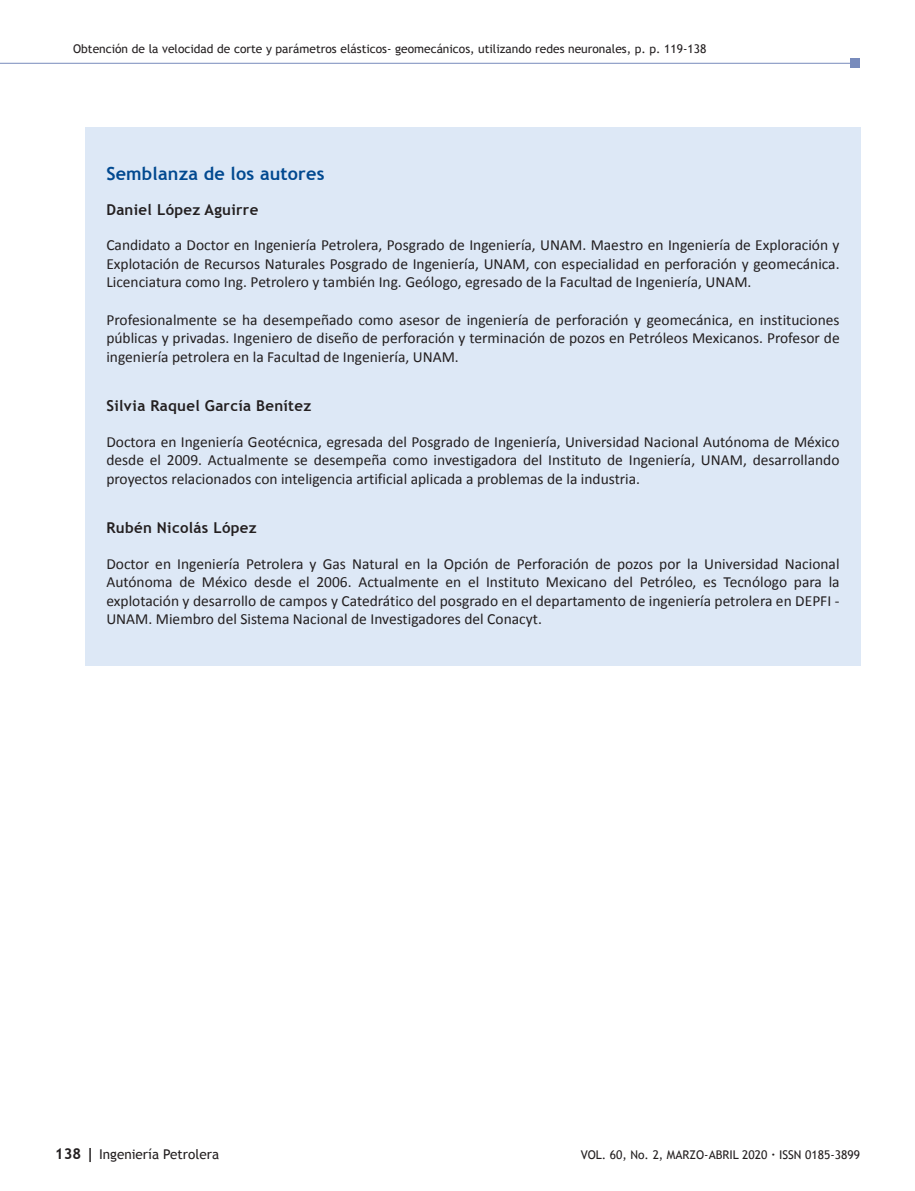
<style>
.page{position:relative;width:915px;height:1191px;background:#fff}
.page>*{position:absolute;margin:0;border:0;box-sizing:border-box;transform-origin:0 0}
.t1{font:700 18px "Trebuchet MS";letter-spacing:.01em;color:#014990}
.t2{font:15.45px/18.6px "Calibri";color:#231f20;text-align:justify}
.t3{font:700 15px "Trebuchet MS";letter-spacing:.02em;color:#231f20}
.t4{font:13.5px "Trebuchet MS";color:#231f20}
.t5{font:12px "Trebuchet MS";color:#231f20}
.s1{font-weight:700;font-size:15px}
.s2{font-weight:700}
</style>
<div class="page">
<hr style="left:0;top:63px;width:854px;height:1px;background:#788bbc">
<div style="left:850px;top:59px;width:9px;height:9px;background:#788bbc"></div>
<div style="left:85px;top:128px;width:775px;height:538px;background:#dde8f6"></div>
<p class="t5" style="left:73px;top:42px;width:634px">Obtención de la velocidad de corte y parámetros elásticos- geomecánicos, utilizando redes neuronales, p. p. 119-138</p>
<p class="t1" style="left:106px;top:163px;width:219px">Semblanza de los autores</p>
<p class="t3" style="left:106px;top:200px;width:153px">Daniel López Aguirre</p>
<p class="t2" style="left:106px;top:237px;width:734px">Candidato a Doctor en Ingeniería Petrolera, Posgrado de Ingeniería, UNAM. Maestro en Ingeniería de Exploración y Explotación de Recursos Naturales Posgrado de Ingeniería, UNAM, con especialidad en perforación y geomecánica.<br>Licenciatura como Ing. Petrolero y también Ing. Geólogo, egresado de la Facultad de Ingeniería, UNAM.</p>
<p class="t2" style="left:106px;top:312px;width:734px">Profesionalmente se ha desempeñado como asesor de ingeniería de perforación y geomecánica, en instituciones públicas y privadas. Ingeniero de diseño de perforación y terminación de pozos en Petróleos Mexicanos. Profesor de ingeniería petrolera en la Facultad de Ingeniería, UNAM.</p>
<p class="t3" style="left:106px;top:397px;width:206px">Silvia Raquel García Benítez</p>
<p class="t2" style="left:106px;top:433px;width:734px">Doctora en Ingeniería Geotécnica, egresada del Posgrado de Ingeniería, Universidad Nacional Autónoma de México desde el 2009. Actualmente se desempeña como investigadora del Instituto de Ingeniería, UNAM, desarrollando proyectos relacionados con inteligencia artificial aplicada a problemas de la industria.</p>
<p class="t3" style="left:106px;top:519px;width:152px">Rubén Nicolás López</p>
<p class="t2" style="left:106px;top:555px;width:734px">Doctor en Ingeniería Petrolera y Gas Natural en la Opción de Perforación de pozos por la Universidad Nacional Autónoma de México desde el 2006. Actualmente en el Instituto Mexicano del Petróleo, es Tecnólogo para la explotación y desarrollo de campos y Catedrático del posgrado en el departamento de ingeniería petrolera en DEPFI - UNAM. Miembro del Sistema Nacional de Investigadores del Conacyt.</p>
<p class="t4" style="left:55px;top:1146px;width:166px"><span class="s1">138 |</span> Ingeniería Petrolera</p>
<p class="t5" style="left:580px;top:1147px;width:281px">VOL. 60, No. 2, MARZO-ABRIL 2020 <span class="s2">·</span> ISSN 0185-3899</p>
</div>
